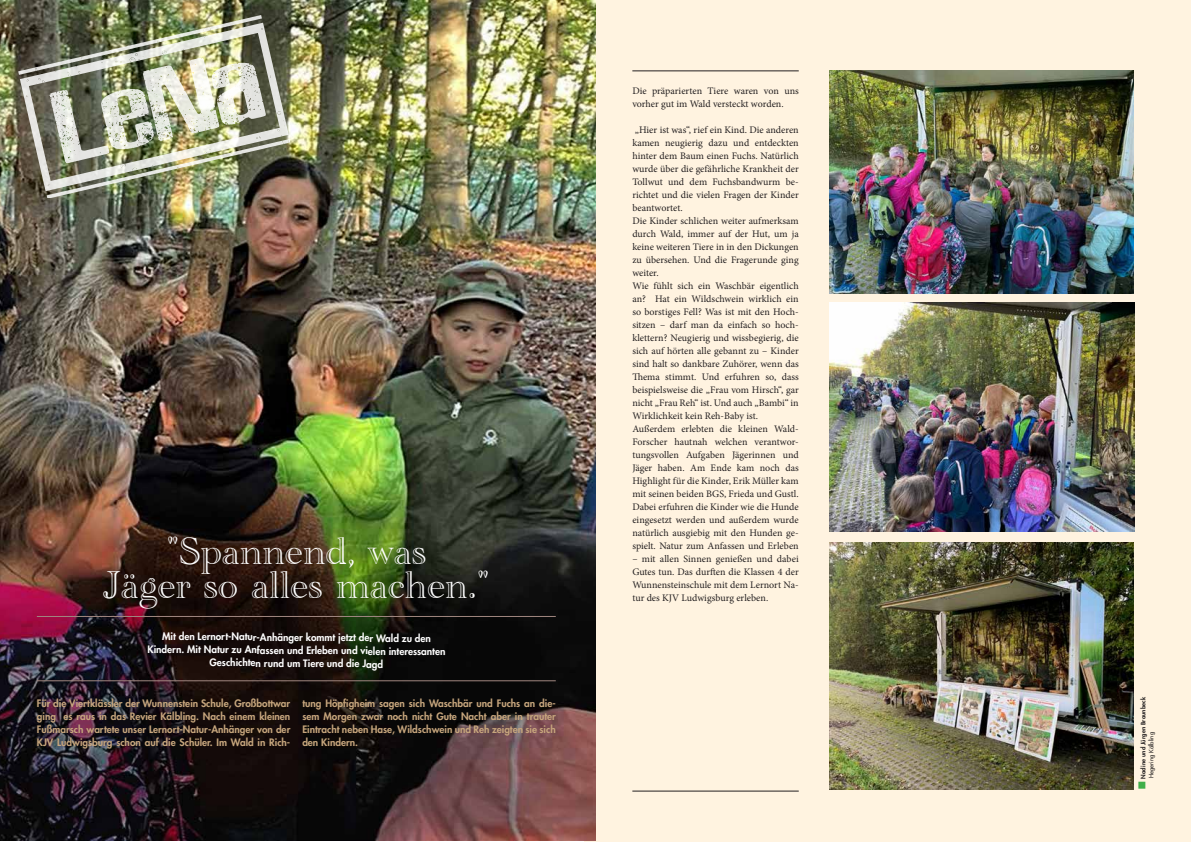
<style>
.page{position:relative;width:1191px;height:842px;background:#fff}
.page>*{position:absolute;margin:0;border:0;box-sizing:border-box;transform-origin:0 0}
.t1{font:40px/34px "Academy Engraved Let Plain";color:#fff;text-align:center}
.t2{font:10px/13px "Minion Pro";color:#231f20}
.t3{font:800 10px/13px "Futura Std";color:#c7a67d;text-align:justify}
.t4{font:800 10px/13px "Futura Std";color:#fff;text-align:center}
.t5{font:800 6px "Futura Std";letter-spacing:.02em;color:#231f20}
.t6{font:6px "Futura";color:#231f20}
.s1{color:#40ae49}
</style>
<div class="page">
<div style="left:584px;top:0;width:607px;height:842px;background:#fff3e0"></div>
<img style="left:829px;top:303px;width:305px;height:228px">
<img style="left:829px;top:71px;width:304px;height:222px">
<img style="left:829px;top:543px;width:304px;height:247px">
<img style="left:0;top:0;width:595px;height:840px">
<hr style="left:37px;top:616px;width:519px;height:1px;background:#a18780">
<hr style="left:37px;top:680px;width:519px;height:1px;background:#a18780">
<hr style="left:632px;top:71px;width:166px;height:1px;background:#231f20">
<hr style="left:632px;top:791px;width:166px;height:1px;background:#231f20">
<img style="left:18px;top:15px;width:272px;height:182px">
<p class="t2" style="left:632px;top:84px;width:168px">Die präparierten Tiere waren von uns vorher gut im Wald versteckt worden.</p>
<p class="t2" style="left:632px;top:123px;width:168px">„Hier ist was“, rief ein Kind. Die anderen kamen neugierig dazu und entdeckten hinter dem Baum einen Fuchs. Natürlich wurde über die gefährliche Krankheit der Tollwut und dem Fuchsbandwurm be&shy;richtet und die vielen Fragen der Kinder beantwortet.<br>Die Kinder schlichen weiter aufmerksam durch Wald, immer auf der Hut, um ja keine weiteren Tiere in in den Dickungen zu übersehen. Und die Fragerunde ging weiter.<br>Wie fühlt sich ein Waschbär eigentlich an? Hat ein Wildschwein wirklich ein so borstiges Fell? Was ist mit den Hoch&shy;sitzen – darf man da einfach so hoch&shy;klettern? Neugierig und wissbegierig, die sich auf hörten alle gebannt zu – Kinder sind halt so dankbare Zuhörer, wenn das Thema stimmt. Und erfuhren so, dass beispielsweise die „Frau vom Hirsch“, gar nicht „Frau Reh“ ist. Und auch „Bambi“ in Wirklichkeit kein Reh-Baby ist.<br>Außerdem erlebten die kleinen Wald-Forscher hautnah welchen verantwor&shy;tungsvollen Aufgaben Jägerinnen und Jäger haben. Am Ende kam noch das Highlight für die Kinder, Erik Müller kam mit seinen beiden BGS, Frieda und Gustl.<br>Dabei erfuhren die Kinder wie die Hunde eingesetzt werden und außerdem wurde natürlich ausgiebig mit den Hunden ge&shy;spielt. Natur zum Anfassen und Erleben</p>
<p class="t2" style="left:632px;top:552px;width:168px;text-align:justify">– mit allen Sinnen genießen und dabei Gutes tun. Das durften die Klassen 4 der Wunnensteinschule mit dem Lernort Na&shy;tur des KJV Ludwigsburg erleben.</p>
<h1 class="t1" style="left:103px;top:531px;width:388px">"Spannend, was<br>Jäger so alles machen."</h1>
<p class="t4" style="left:148px;top:628px;width:299px;rotate:1deg">Mit den Lernort-Natur-Anhänger kommt jetzt der Wald zu den<br>Kindern. Mit Natur zu Anfassen und Erleben und vielen interessanten<br>Geschichten rund um Tiere und die Jagd</p>
<p class="t3" style="left:37px;top:697px;width:255px">Für die Viertklässler der Wunnenstein Schule, Großbottwar ging es raus in das Revier Kälbling. Nach einem kleinen Fußmarsch wartete unser Lernort-Natur-Anhänger von der KJV Ludwigsburg schon auf die Schüler. Im Wald in Rich-</p>
<p class="t3" style="left:302px;top:697px;width:255px">tung Höpfigheim sagen sich Waschbär und Fuchs an die&shy;sem Morgen zwar noch nicht Gute Nacht aber in trauter Eintracht neben Hase, Wildschwein und Reh zeigten sie sich den Kindern.</p>
<p class="t5" style="left:1139px;top:789px;width:94px;rotate:-90deg"><span class="s1">■</span> Nadine und Jürgen Braunbeck</p>
<p class="t6" style="left:1147px;top:778px;width:47px;rotate:-90deg">Hegering Kälbling</p>
</div>
